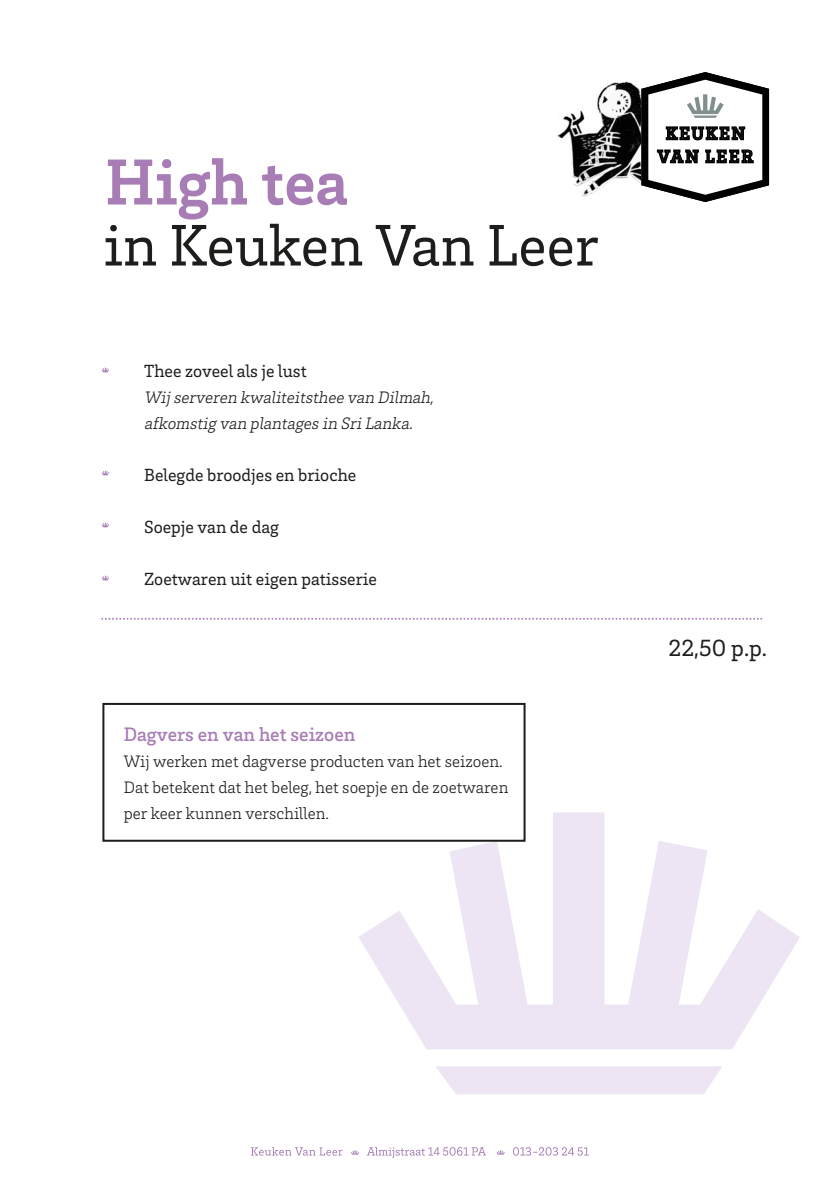
<style>
.page{position:relative;width:840px;height:1191px;background:#fff}
.page>*{position:absolute;margin:0;border:0;box-sizing:border-box;transform-origin:0 0}
.t1{font:700 66.4px "Brix Slab";color:#a87db6}
.t2{font:60px "Brix Slab";color:#1d1d1b}
.t3{font:24px "Brix Slab";color:#1d1d1b}
.t4{font:500 20px "Brix Slab";color:#a87db6}
.t5{font:18px "Brix Slab";color:#1d1d1b}
.t6{font:300 17px "Brix Slab";color:#1d1d1b}
.t7{font:italic 300 17px "Brix Slab";color:#1d1d1b}
</style>
<div class="page">
<svg style="left:251px;top:1147px;width:91px;height:8px"></svg>
<svg style="left:367px;top:1147px;width:118px;height:11px"></svg>
<svg style="left:513px;top:1147px;width:75px;height:8px"></svg>
<svg style="left:351px;top:1150px;width:8px;height:4px"></svg>
<svg style="left:496px;top:1150px;width:8px;height:4px"></svg>
<svg style="left:358px;top:812px;width:441px;height:237px"></svg>
<svg style="left:436px;top:1066px;width:286px;height:28px;background:#eee6f3"></svg>
<svg style="left:101px;top:367px;width:8px;height:5px"></svg>
<svg style="left:101px;top:470px;width:8px;height:5px"></svg>
<svg style="left:101px;top:522px;width:8px;height:5px"></svg>
<svg style="left:101px;top:575px;width:8px;height:5px"></svg>
<img style="left:557px;top:82px;width:62px;height:114px">
<svg style="left:102px;top:618px;width:659px;height:2px"></svg>
<div style="left:102px;top:703px;width:423px;height:138px;border:2px solid #1d1d1b"></div>
<svg style="left:619px;top:72px;width:151px;height:130px"></svg>
<p class="t1" style="left:105px;top:139px;width:244px">High tea</p>
<p class="t2" style="left:103px;top:207px;width:496px">in Keuken Van Leer</p>
<p class="t5" style="left:144px;top:359px;width:164px">Thee zoveel als je lust</p>
<p class="t7" style="left:144px;top:386px;width:294px">Wijserveren kwaliteitsthee van Dilmah,</p>
<p class="t7" style="left:144px;top:412px;width:273px">afkomstig van plantages in SriLanka.</p>
<p class="t5" style="left:144px;top:463px;width:213px">Belegde broodjes en brioche</p>
<p class="t5" style="left:144px;top:515px;width:136px">Soepje van de dag</p>
<p class="t5" style="left:144px;top:567px;width:234px">Zoetwaren uit eigen patisserie</p>
<p class="t4" style="left:124px;top:721px;width:233px">Dagvers en van het seizoen</p>
<p class="t6" style="left:124px;top:750px;width:380px">Wij werken met dagverse producten van het seizoen.</p>
<p class="t6" style="left:124px;top:776px;width:386px">Dat betekent dat het beleg, het soepje en de zoetwaren</p>
<p class="t6" style="left:124px;top:802px;width:206px">per keer kunnen verschillen.</p>
<p class="t3" style="left:668px;top:633px;width:100px">22,50 p.p.</p>
</div>
